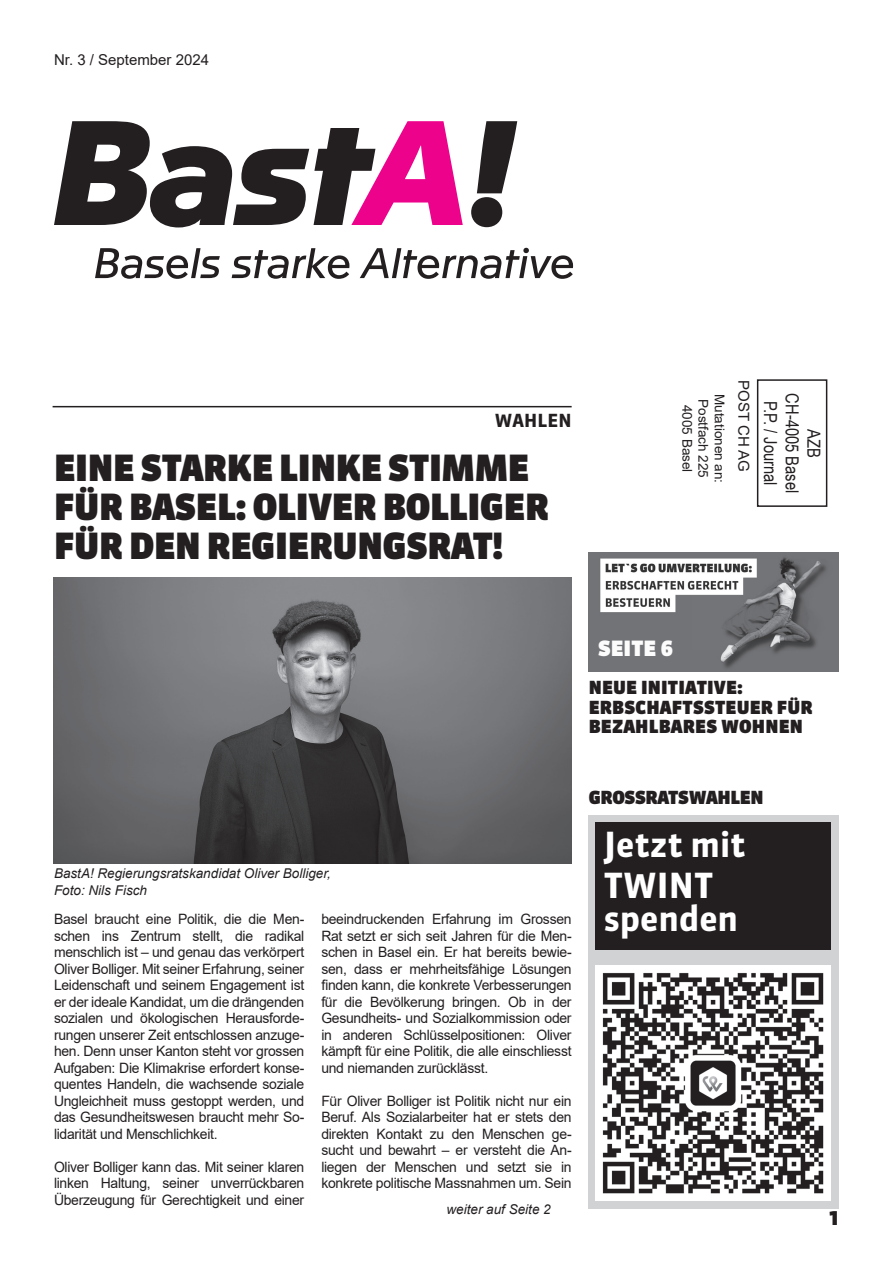
<style>
.page{position:relative;width:893px;height:1263px;background:#fff}
.page>*{position:absolute;margin:0;border:0;box-sizing:border-box;transform-origin:0 0}
.t1{font:900 36px/39px "Sanuk OT";letter-spacing:-.01em;color:#231f20}
.t2{font:700 34.5px/40.5px "Sanuk OT";color:#fff}
.t3{font:900 21px "Sanuk OT";color:#fcfcfc}
.t4{font:900 21px "Sanuk OT";color:#231f20}
.t5{font:900 18px/19.5px "Sanuk OT";letter-spacing:.01em;color:#231f20}
.t6{font:18px/21.6px "Arial Narrow";color:#231f20;text-align:center}
.t7{font:900 18px "Sanuk OT";letter-spacing:-.02em;color:#231f20}
.t8{font:700 18px "Sanuk OT";letter-spacing:.01em;color:#231f20}
.t9{font:15px "Arial";color:#231f20}
.t10{font:14.25px/16.5px "Arial";letter-spacing:-.02em;color:#231f20;text-align:justify}
.t11{font:italic 13.5px/16.2px "Arial";color:#231f20}
.t12{font:13.5px/16.2px "Arial";color:#231f20;text-align:center}
</style>
<div class="page">
<svg style="left:54px;top:121px;width:409px;height:107px"></svg>
<svg style="left:471px;top:121px;width:46px;height:106px"></svg>
<svg style="left:95px;top:248px;width:125px;height:31px"></svg>
<svg style="left:232px;top:248px;width:117px;height:31px"></svg>
<svg style="left:360px;top:248px;width:213px;height:31px"></svg>
<hr style="left:53px;top:406px;width:519px;height:1px;background:#231f20">
<img style="left:589px;top:553px;width:250px;height:119px">
<div style="left:757px;top:379px;width:70px;height:128px;border:2px solid #231f20"></div>
<img style="left:54px;top:577px;width:517px;height:287px">
<div style="left:589px;top:815px;width:250px;height:394px;background:#d1d2d4"></div>
<img style="left:595px;top:965px;width:236px;height:236px">
<div style="left:595px;top:822px;width:236px;height:127px;background:#231f20"></div>
<p class="t9" style="left:54px;top:49px;width:157px">Nr. 3 / September 2024</p>
<p class="t8" style="left:495px;top:410px;width:78px">WAHLEN</p>
<h1 class="t1" style="left:54px;top:448px;width:496px">EINE STARKE LINKE STIMME<br>FÜR BASEL: OLIVER BOLLIGER<br>FÜR DEN REGIERUNGSRAT!</h1>
<p class="t12" style="left:728px;top:394px;width:91px;rotate:90deg">Mutationen an:<br>Postfach 225<br>4005 Basel</p>
<p class="t9" style="left:754px;top:380px;width:93px;rotate:90deg">POST CH AG</p>
<p class="t6" style="left:825px;top:393px;width:102px;rotate:90deg">AZB<br>CH-4005 Basel<br>P.P. / Journal</p>
<h3 class="t3" style="left:598px;top:635px;width:77px">SEITE 6</h3>
<p class="t5" style="left:589px;top:678px;width:226px">NEUE INITIATIVE:<br>ERBSCHAFTSSTEUER FÜR<br>BEZAHLBARES WOHNEN</p>
<p class="t11" style="left:54px;top:866px;width:278px">BastA! Regierungsratskandidat Oliver Bolliger,<br>Foto: Nils Fisch</p>
<p class="t10" style="left:54px;top:911px;width:252px">Basel braucht eine Politik, die die Men&shy;schen ins Zentrum stellt, die radikal menschlich ist – und genau das verkörpert Oliver Bolliger. Mit seiner Erfahrung, seiner Leidenschaft und seinem Engagement ist er der ideale Kandidat, um die drängenden sozialen und ökologischen Herausforde&shy;rungen unserer Zeit entschlossen anzuge&shy;hen. Denn unser Kanton steht vor grossen Aufgaben: Die Klimakrise erfordert konse&shy;quentes Handeln, die wachsende soziale Ungleichheit muss gestoppt werden, und das Gesundheitswesen braucht mehr So&shy;lidarität und Menschlichkeit.</p>
<p class="t10" style="left:54px;top:1158px;width:252px">Oliver Bolliger kann das. Mit seiner klaren linken Haltung, seiner unverrückbaren Überzeugung für Gerechtigkeit und einer</p>
<p class="t10" style="left:321px;top:911px;width:252px">beeindruckenden Erfahrung im Grossen Rat setzt er sich seit Jahren für die Men&shy;schen in Basel ein. Er hat bereits bewie&shy;sen, dass er mehrheitsfähige Lösungen finden kann, die konkrete Verbesserungen für die Bevölkerung bringen. Ob in der Gesundheits- und Sozialkommission oder in anderen Schlüsselpositionen: Oliver kämpft für eine Politik, die alle einschliesst und niemanden zurücklässt.</p>
<p class="t10" style="left:321px;top:1092px;width:252px">Für Oliver Bolliger ist Politik nicht nur ein Beruf. Als Sozialarbeiter hat er stets den direkten Kontakt zu den Menschen ge&shy;sucht und bewahrt – er versteht die An&shy;liegen der Menschen und setzt sie in konkrete politische Massnahmen um. Sein</p>
<p class="t11" style="left:446px;top:1201px;width:106px">weiter auf Seite 2</p>
<p class="t7" style="left:589px;top:786px;width:176px">GROSSRATSWAHLEN</p>
<h2 class="t2" style="left:604px;top:824px;width:144px">Jetzt mit<br>TWINT</h2>
<h2 class="t2" style="left:604px;top:898px;width:136px">spenden</h2>
<h3 class="t3" style="left:596px;top:859px;width:81px">SEITE 9</h3>
<h3 class="t4" style="left:829px;top:1204px;width:12px">1</h3>
</div>
